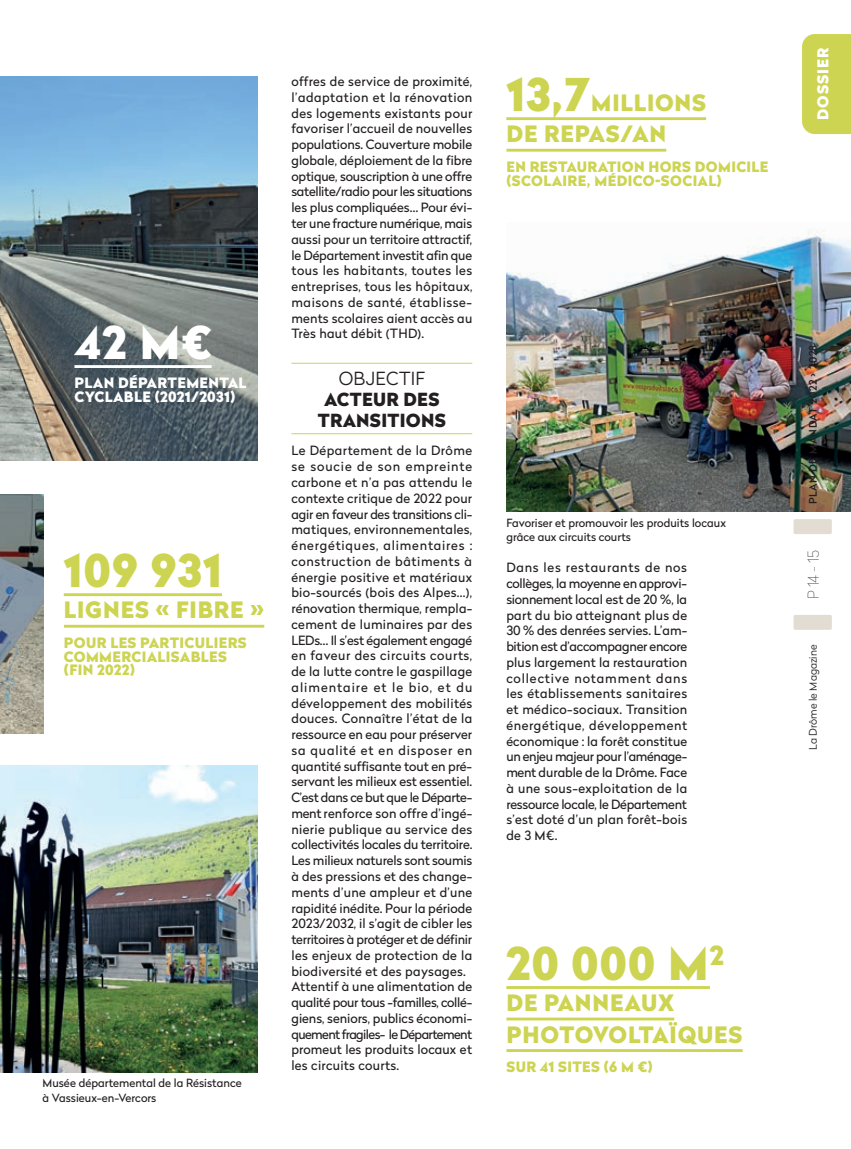
<style>
.page{position:relative;width:851px;height:1149px;background:#fff}
.page>*{position:absolute;margin:0;border:0;box-sizing:border-box;transform-origin:0 0}
.t1{font:900 45px "Radikal";letter-spacing:.03em;color:#ccd451}
.t2{font:900 45px "Radikal";color:#fff}
.t3{font:900 22.5px/31.5px "Radikal";letter-spacing:.035em;color:#ccd451}
.t4{font:900 18px/21px "Radikal";letter-spacing:.015em;color:#231f20;text-align:center}
.t5{font:300 18px "Radikal";color:#231f20}
.t6{font:900 15px "Radikal";letter-spacing:.055em;color:#fff}
.t7{font:100 15px "Radikal";color:#231f20}
.t8{font:900 14.25px/13.5px "Radikal";letter-spacing:.025em;color:#ccd451}
.t9{font:900 14.25px/13.5px "Radikal";letter-spacing:.025em;color:#fff}
.t10{font:12.75px/15.8px "Radikal";letter-spacing:.015em;color:#231f20;text-align:justify}
.t11{font:11.25px/14.2px "Radikal";color:#231f20}
.t12{font:500 10.5px "Radikal";letter-spacing:.04em;color:#231f20}
.t13{font:300 10.5px "Radikal";color:#231f20}
.s1{font-size:45px}
</style>
<div class="page">
<img style="left:506px;top:232px;width:344px;height:279px">
<svg style="left:793px;top:615px;width:38px;height:14px"></svg>
<svg style="left:793px;top:519px;width:38px;height:15px"></svg>
<div style="left:802px;top:34px;width:48px;height:100px;background:#ccd451"></div>
<img style="left:0;top:77px;width:257px;height:383px">
<hr style="left:291px;top:363px;width:181px;height:1px;background:#ccd451">
<hr style="left:291px;top:433px;width:181px;height:1px;background:#ccd451">
<img style="left:0;top:494px;width:44px;height:238px">
<img style="left:0;top:765px;width:257px;height:306px">
<hr style="left:74px;top:365px;width:138px;height:3px;background:#fff">
<hr style="left:64px;top:593px;width:158px;height:3px;background:#ccd451">
<hr style="left:64px;top:624px;width:200px;height:3px;background:#ccd451">
<hr style="left:506px;top:985px;width:203px;height:3px;background:#ccd451">
<hr style="left:506px;top:1017px;width:168px;height:3px;background:#ccd451">
<hr style="left:506px;top:1048px;width:236px;height:3px;background:#ccd451">
<hr style="left:506px;top:117px;width:200px;height:3px;background:#ccd451">
<hr style="left:506px;top:149px;width:160px;height:2px;background:#ccd451">
<h1 class="t2" style="left:74px;top:309px;width:139px">42 M€</h1>
<p class="t9" style="left:74px;top:375px;width:173px">PLAN DÉPARTEMENTAL<br>CYCLABLE (2021/2031)</p>
<h1 class="t1" style="left:64px;top:537px;width:160px">109 931</h1>
<h2 class="t3" style="left:64px;top:592px;width:202px">LIGNES « FIBRE »</h2>
<p class="t8" style="left:64px;top:635px;width:184px">POUR LES PARTICULIERS<br>COMMERCIALISABLES (FIN 2022)</p>
<p class="t11" style="left:43px;top:1075px;width:200px">Musée départemental de la Résistance à Vassieux-en-Vercors</p>
<p class="t10" style="left:291px;top:73px;width:182px">offres de service de proximité, l’adaptation et la rénovation des logements existants pour favoriser l’accueil de nouvelles populations. Couverture mobile globale, déploiement de la fibre optique, souscription à une offre satellite/radio pour les situations les plus compliquées… Pour évi&shy;ter une fracture numérique, mais aussi pour un territoire attractif, le Département investit afin que tous les habitants, toutes les entreprises, tous les hôpitaux, maisons de santé, établisse&shy;ments scolaires aient accès au Très haut débit (THD).</p>
<h3 class="t5" style="left:338px;top:365px;width:88px">OBJECTIF</h3>
<h3 class="t4" style="left:318px;top:387px;width:130px">ACTEUR DES<br>TRANSITIONS</h3>
<p class="t10" style="left:291px;top:442px;width:182px;text-align:left">Le Département de la Drôme se soucie de son empreinte carbone et n’a pas attendu le contexte critique de 2022 pour agir en faveur des transitions cli&shy;matiques, environnementales, énergétiques, alimentaires : construction de bâtiments à énergie positive et matériaux bio-sourcés (bois des Alpes...), rénovation thermique, rempla&shy;cement de luminaires par des<br>LEDs… Il s’est également engagé en faveur des circuits courts, de la lutte contre le gaspillage alimentaire et le bio, et du développement des mobilités douces. Connaître l’état de la ressource en eau pour préserver sa qualité et en disposer en quantité suffisante tout en pré&shy;servant les milieux est essentiel.<br>C’est dans ce but que le Départe&shy;ment renforce son offre d’ingé&shy;nierie publique au service des collectivités locales du territoire.<br>Les milieux naturels sont soumis à des pressions et des change&shy;ments d’une ampleur et d’une rapidité inédite. Pour la période<br>2023/2032, il s’agit de cibler les territoires à protéger et de définir les enjeux de protection de la biodiversité et des paysages.<br>Attentif à une alimentation de qualité pour tous -familles, collé&shy;giens, seniors, publics économi&shy;quement fragiles- le Département promeut les produits locaux et les circuits courts.</p>
<h2 class="t3" style="left:506px;top:85px;width:201px"><span class="s1">13,7</span>MILLIONS<br>DE REPAS/AN</h2>
<p class="t8" style="left:506px;top:159px;width:263px">EN RESTAURATION HORS DOMICILE (SCOLAIRE, MÉDICO-SOCIAL)</p>
<p class="t11" style="left:506px;top:515px;width:221px">Favoriser et promouvoir les produits locaux grâce aux circuits courts</p>
<p class="t10" style="left:506px;top:559px;width:182px">Dans les restaurants de nos collèges, la moyenne en approvi&shy;sionnement local est de 20 %, la part du bio atteignant plus de 30 % des denrées servies. L’am&shy;bition est d’accompagner encore plus largement la restauration collective notamment dans les établissements sanitaires et médico-sociaux. Transition énergétique, développement économique : la forêt constitue un enjeu majeur pour l’aménage&shy;ment durable de la Drôme. Face à une sous-exploitation de la ressource locale, le Département s’est doté d’un plan forêt-bois de 3 M€.</p>
<h1 class="t1" style="left:506px;top:929px;width:219px">20 000 M<sup>2</sup></h1>
<h2 class="t3" style="left:506px;top:985px;width:238px">DE PANNEAUX<br>PHOTOVOLTAÏQUES</h2>
<p class="t8" style="left:506px;top:1059px;width:148px">SUR 41 SITES (6 M €)</p>
<p class="t6" style="left:811px;top:120px;width:73px;rotate:-90deg">DOSSIER</p>
<p class="t12" style="left:805px;top:504px;width:161px;rotate:-90deg">PLAN DE MANDAT 2022 &gt; 2028</p>
<p class="t7" style="left:803px;top:599px;width:51px;rotate:-90deg">P 14 - 15</p>
<p class="t13" style="left:805px;top:749px;width:107px;rotate:-90deg">La Drôme le Magazine</p>
</div>
